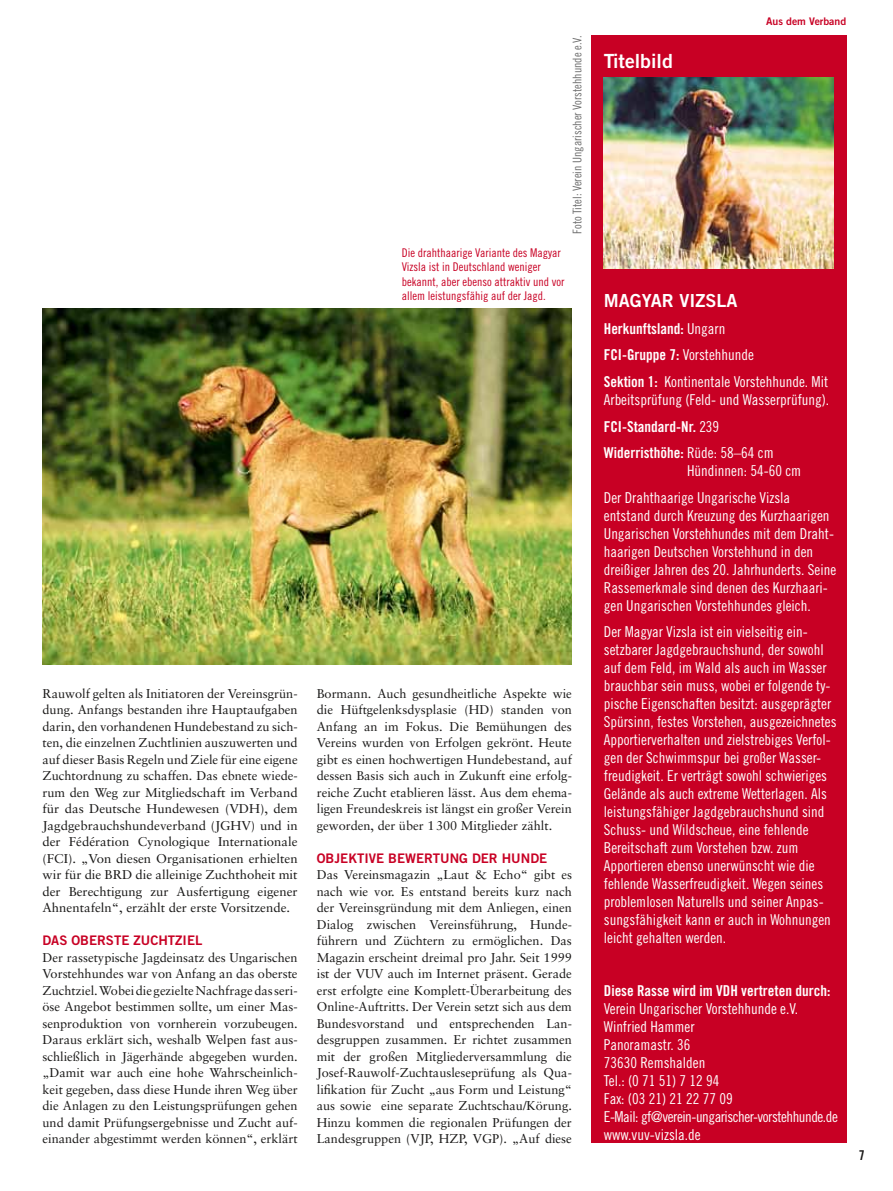
<style>
.page{position:relative;width:893px;height:1191px;background:#fff}
.page>*{position:absolute;margin:0;border:0;box-sizing:border-box;transform-origin:0 0}
.t1{font:19.5px "Trade Gothic Bold Two";color:#fff}
.t2{font:18px "Trade Gothic Bold Two";color:#fff}
.t3{font:15px/18px "Trade Gothic Cond Eighteen";color:#fff}
.t4{font:15px/26.5px "Trade Gothic Bold Cond Twenty";color:#fff}
.t5{font:13.5px "Trade Gothic Bold Cond Twenty";color:#181716}
.t6{font:13.2px "Trade Gothic Bold Two";color:#c80024}
.t7{font:12.75px/16.5px "Sabon";color:#181716;text-align:justify}
.t8{font:12px/14.4px "Trade Gothic Cond Eighteen";color:#c80024}
.t9{font:12px "Trade Gothic Cond Eighteen";color:#6e6e6e}
.t10{font:10.5px "Trade Gothic Bold Two";color:#c80024}
.s1{font-family:"Trade Gothic Cond Eighteen"}
.s2{font-family:"Trade Gothic Bold Cond Twenty"}
</style>
<div class="page">
<div style="left:591px;top:36px;width:255px;height:1107px;background:#c80024"></div>
<img style="left:604px;top:77px;width:229px;height:191px">
<img style="left:43px;top:309px;width:529px;height:355px">
<p class="t8" style="left:402px;top:245px;width:164px">Die drahthaarige Variante des Magyar Vizsla ist in Deutschland weniger bekannt, aber ebenso attraktiv und vor allem leistungsfähig auf der Jagd.</p>
<p class="t9" style="left:570px;top:234px;width:200px;rotate:-90deg">Foto Titel: Verein Ungarischer Vorstehhunde e.V.</p>
<p class="t7" style="left:43px;top:685px;width:257px">Rauwolf gelten als Initiatoren der Vereinsgrün&shy;dung. Anfangs bestanden ihre Hauptaufgaben darin, den vorhandenen Hundebestand zu sich&shy;ten, die einzelnen Zuchtlinien auszuwerten und auf dieser Basis Regeln und Ziele für eine eigene Zuchtordnung zu schaffen. Das ebnete wiede&shy;rum den Weg zur Mitgliedschaft im Verband für das Deutsche Hundewesen (VDH), dem Jagdgebrauchshundeverband (JGHV) und in der Fédération Cynologique Internationale (FCI). „Von diesen Organisationen erhielten wir für die BRD die alleinige Zuchthoheit mit der Berechtigung zur Ausfertigung eigener Ahnentafeln“, erzählt der erste Vorsitzende.</p>
<p class="t6" style="left:43px;top:932px;width:161px">DAS OBERSTE ZUCHTZIEL</p>
<p class="t7" style="left:43px;top:949px;width:257px">Der rassetypische Jagdeinsatz des Ungarischen Vorstehhundes war von Anfang an das oberste Zuchtziel. Wobei die gezielte Nachfrage das seri&shy;öse Angebot bestimmen sollte, um einer Mas&shy;senproduktion von vornherein vorzubeugen.<br>Daraus erklärt sich, weshalb Welpen fast aus&shy;schließlich in Jägerhände abgegeben wurden. „Damit war auch eine hohe Wahrscheinlich&shy;keit gegeben, dass diese Hunde ihren Weg über die Anlagen zu den Leistungsprüfungen gehen und damit Prüfungsergebnisse und Zucht auf&shy;einander abgestimmt werden können“, erklärt</p>
<p class="t7" style="left:317px;top:685px;width:257px">Bormann. Auch gesundheitliche Aspekte wie die Hüftgelenksdysplasie (HD) standen von Anfang an im Fokus. Die Bemühungen des Vereins wurden von Erfolgen gekrönt. Heute gibt es einen hochwertigen Hundebestand, auf dessen Basis sich auch in Zukunft eine erfolg&shy;reiche Zucht etablieren lässt. Aus dem ehema&shy;ligen Freundeskreis ist längst ein großer Verein geworden, der über 1300 Mitglieder zählt.</p>
<p class="t6" style="left:317px;top:850px;width:232px">OBJEKTIVE BEWERTU NG DER HU NDE</p>
<p class="t7" style="left:317px;top:866px;width:257px">Das Vereinsmagazin „Laut &amp; Echo“ gibt es nach wie vor. Es entstand bereits kurz nach der Vereinsgründung mit dem Anliegen, einen Dialog zwischen Vereinsführung, Hunde&shy;führern und Züchtern zu ermöglichen. Das Magazin erscheint dreimal pro Jahr. Seit 1999 ist der VUV auch im Internet präsent. Gerade erst erfolgte eine Komplett-Überarbeitung des Online-Auftritts. Der Verein setzt sich aus dem Bundesvorstand und entsprechenden Lan&shy;desgruppen zusammen. Er richtet zusammen mit der großen Mitgliederversammlung die Josef-Rauwolf-Zuchtausleseprüfung als Qua&shy;lifikation für Zucht „aus Form und Leistung“ aus sowie eine separate Zuchtschau/Körung.<br>Hinzu kommen die regionalen Prüfungen der Landesgruppen (VJP, HZP, VGP). „Auf diese</p>
<h1 class="t1" style="left:604px;top:49px;width:71px">TITELBILD</h1>
<p class="t10" style="left:766px;top:14px;width:82px">AUS DEM VERBAND</p>
<h2 class="t2" style="left:604px;top:290px;width:133px">MAGYAR VIZSLA</h2>
<p class="t4" style="left:604px;top:315px;width:152px">Herkunftsland: <span class="s1">Ungarn<br></span>FCI-Gruppe 7: <span class="s1">Vorstehhunde</span></p>
<p class="t3" style="left:604px;top:372px;width:227px"><span class="s2">Sektion 1:</span> Kontinentale Vorstehhunde. Mit<br>Arbeitsprüfung (Feld- und Wasserprüfung).</p>
<p class="t4" style="left:604px;top:413px;width:171px">FCI-Standard-Nr. <span class="s1">239<br></span>Widerristhöhe: <span class="s1">Rüde: 58–64 cm</span></p>
<p class="t3" style="left:604px;top:457px;width:199px;line-height:26.5px;text-indent:83px">Hündinnen: 54-60 cm<br>Der Drahthaarige Ungarische Vizsla</p>
<p class="t3" style="left:604px;top:506px;width:234px">entstand durch Kreuzung des Kurzhaarigen Ungarischen Vorstehhundes mit dem Draht&shy;haarigen Deutschen Vorstehhund in den dreißiger Jahren des 20. Jahrhunderts. Seine Rassemerkmale sind denen des Kurzhaari&shy;gen Ungarischen Vorstehhundes gleich.</p>
<p class="t3" style="left:604px;top:622px;width:234px">Der Magyar Vizsla ist ein vielseitig ein&shy;setzbarer Jagdgebrauchshund, der sowohl auf dem Feld, im Wald als auch im Wasser brauchbar sein muss, wobei er folgende ty&shy;pische Eigenschaften besitzt: ausgeprägter Spürsinn, festes Vorstehen, ausgezeichnetes Apportierverhalten und zielstrebiges Verfol&shy;gen der Schwimmspur bei großer Wasser&shy;freudigkeit. Er verträgt sowohl schwieriges Gelände als auch extreme Wetterlagen. Als leistungsfähiger Jagdgebrauchshund sind Schuss- und Wildscheue, eine fehlende Bereitschaft zum Vorstehen bzw. zum Apportieren ebenso unerwünscht wie die fehlende Wasserfreudigkeit. Wegen seines problemlosen Naturells und seiner Anpas&shy;sungsfähigkeit kann er auch in Wohnungen leicht gehalten werden.</p>
<p class="t4" style="left:604px;top:977px;width:228px">Diese Rasse wird im VDH vertreten durch:</p>
<p class="t3" style="left:604px;top:999px;width:236px">Verein Ungarischer Vorstehhunde e.V.<br>Winfried Hammer<br>Panoramastr. 36<br>73630 Remshalden<br>Tel.: (0 71 51) 7 12 94<br>Fax: (03 21) 21 22 77 09<br>E-Mail: gf@verein-ungarischer-vorstehhunde.de www.vuv-vizsla.de</p>
<p class="t5" style="left:859px;top:1146px;width:7px">7</p>
</div>
